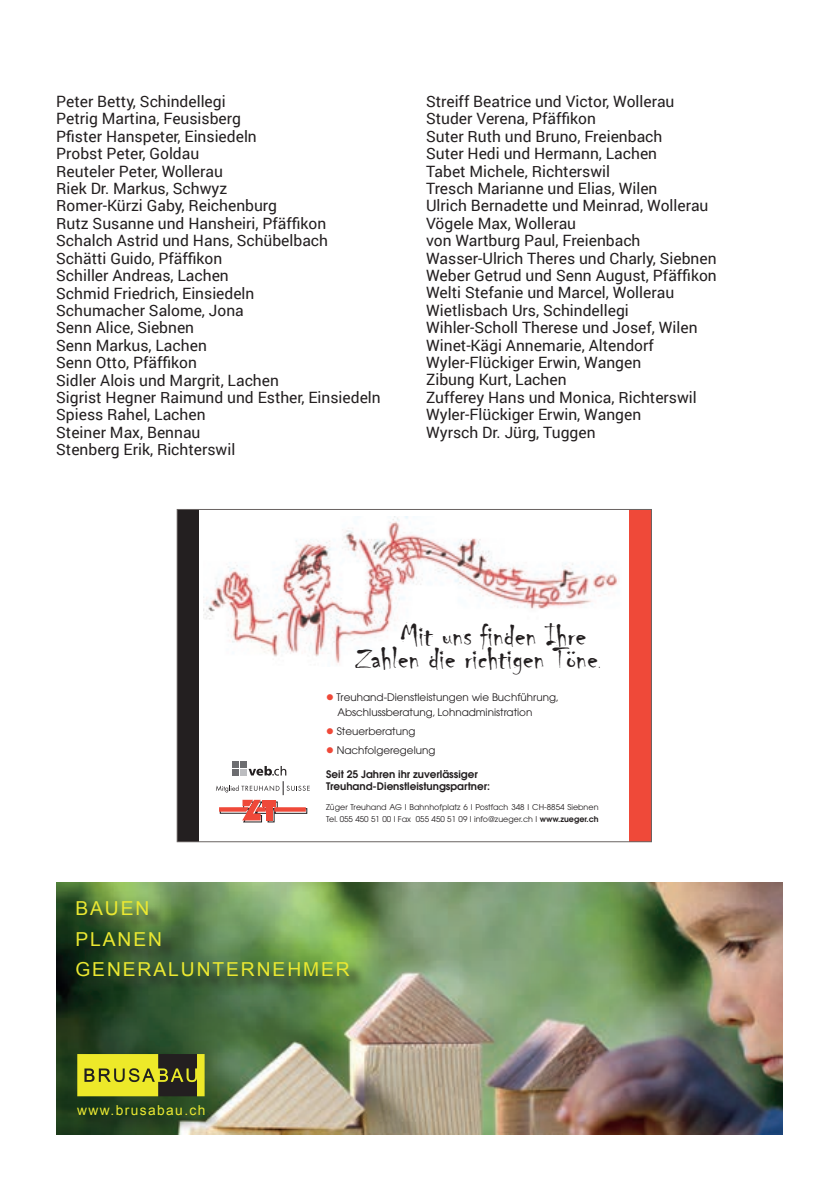
<style>
.page{position:relative;width:840px;height:1191px;background:#fff}
.page>*{position:absolute;margin:0;border:0;box-sizing:border-box;transform-origin:0 0}
.t1{font:32px/24px "Chiller";color:#231f20}
.t2{font:19.2px/30.4px "Arial";letter-spacing:.1em;color:#ebe832}
.t3{font:15.6px/17.4px "Roboto";color:#231f20}
.t4{font:13.8px "Arial";letter-spacing:.1em;color:#ebe832}
.t5{font:10.4px/14.4px "Avant Garde";color:#231f20}
.t6{font:600 10.4px/12.8px "Avant Garde";color:#231f20}
.t7{font:9.6px "Avant Garde";color:#231f20}
.t8{font:8px/11.4px "Avant Garde";color:#231f20}
.s1{color:#ef4939}
.s2{font-weight:600}
</style>
<div class="page">
<div style="left:177px;top:509px;width:21px;height:332px;background:#231f20"></div>
<div style="left:628px;top:509px;width:23px;height:332px;background:#ef4939"></div>
<img style="left:204px;top:516px;width:415px;height:147px">
<div style="left:232px;top:761px;width:7px;height:7px;background:#6c6d70"></div>
<div style="left:239px;top:761px;width:7px;height:7px;background:#6c6d70"></div>
<div style="left:232px;top:769px;width:7px;height:6px;background:#6c6d70"></div>
<div style="left:239px;top:769px;width:7px;height:6px;background:#bcbdc0"></div>
<svg style="left:248px;top:766px;width:38px;height:9px"></svg>
<svg style="left:216px;top:781px;width:93px;height:41px"></svg>
<svg style="left:274px;top:807px;width:31px;height:4px"></svg>
<div style="left:177px;top:509px;width:474px;height:333px;border:1px solid #696362"></div>
<img style="left:56px;top:882px;width:726px;height:252px">
<div style="left:79px;top:903px;width:286px;height:89px;background:#231f20;opacity:.75"></div>
<div style="left:80px;top:1108px;width:141px;height:23px;background:#231f20;opacity:.75"></div>
<svg style="left:77px;top:1054px;width:127px;height:42px"></svg>
<p class="t3" style="left:56px;top:92px;width:326px">Peter Betty, Schindellegi<br>Petrig Martina, Feusisberg<br>Pfister Hanspeter, Einsiedeln<br>Probst Peter, Goldau<br>Reuteler Peter, Wollerau<br>Riek Dr. Markus, Schwyz<br>Romer-Kürzi Gaby, Reichenburg<br>Rutz Susanne und Hansheiri, Pfäffikon<br>Schalch Astrid und Hans, Schübelbach<br>Schätti Guido, Pfäffikon<br>Schiller Andreas, Lachen<br>Schmid Friedrich, Einsiedeln<br>Schumacher Salome, Jona<br>Senn Alice, Siebnen<br>Senn Markus, Lachen<br>Senn Otto, Pfäffikon<br>Sidler Alois und Margrit, Lachen<br>Sigrist Hegner Raimund und Esther, Einsiedeln<br>Spiess Rahel, Lachen<br>Steiner Max, Bennau<br>Stenberg Erik, Richterswil</p>
<p class="t3" style="left:426px;top:92px;width:292px">Streiff Beatrice und Victor, Wollerau<br>Studer Verena, Pfäffikon<br>Suter Ruth und Bruno, Freienbach<br>Suter Hedi und Hermann, Lachen<br>Tabet Michele, Richterswil<br>Tresch Marianne und Elias, Wilen<br>Ulrich Bernadette und Meinrad, Wollerau<br>Vögele Max, Wollerau<br>von Wartburg Paul, Freienbach<br>Wasser-Ulrich Theres und Charly, Siebnen<br>Weber Getrud und Senn August, Pfäffikon<br>Welti Stefanie und Marcel, Wollerau<br>Wietlisbach Urs, Schindellegi<br>Wihler-Scholl Therese und Josef, Wilen<br>Winet-Kägi Annemarie, Altendorf<br>Wyler-Flückiger Erwin, Wangen<br>Zibung Kurt, Lachen<br>Zufferey Hans und Monica, Richterswil<br>Wyler-Flückiger Erwin, Wangen<br>Wyrsch Dr. Jürg, Tuggen</p>
<h1 class="t1" style="left:355px;top:624px;width:244px;text-indent:45px">Mit uns finden Ihre<br>Zahlen die richtigen Töne</h1>
<p class="t7" style="left:598px;top:659px;width:4px">.</p>
<p class="t5" style="left:337px;top:690px;width:223px;text-indent:-11px"><span class="s1">●</span> Treuhand-Dienstleistungen wie Buchführung,<br>Abschlussberatung, Lohnadministration</p>
<p class="t5" style="left:326px;top:723px;width:91px"><span class="s1">●</span> Steuerberatung</p>
<p class="t5" style="left:326px;top:742px;width:111px"><span class="s1">●</span> Nachfolgeregelung</p>
<p class="t6" style="left:326px;top:767px;width:165px">Seit 25 Jahren ihr zuverlässiger<br>Treuhand-Dienstleistungspartner:</p>
<p class="t8" style="left:326px;top:801px;width:274px">Züger Treuhand AG I Bahnhofplatz 6 I Postfach 348 I CH-8854 Siebnen<br>Tel. 055 450 51 00 I Fax 055 450 51 09 I info@zueger.ch I <span class="s2">www.zueger.ch</span></p>
<p class="t2" style="left:75px;top:893px;width:276px">BAUEN<br>PLANEN<br>GENERALUNTERNEHMER</p>
<p class="t4" style="left:77px;top:1101px;width:130px">www.brusabau.ch</p>
</div>
